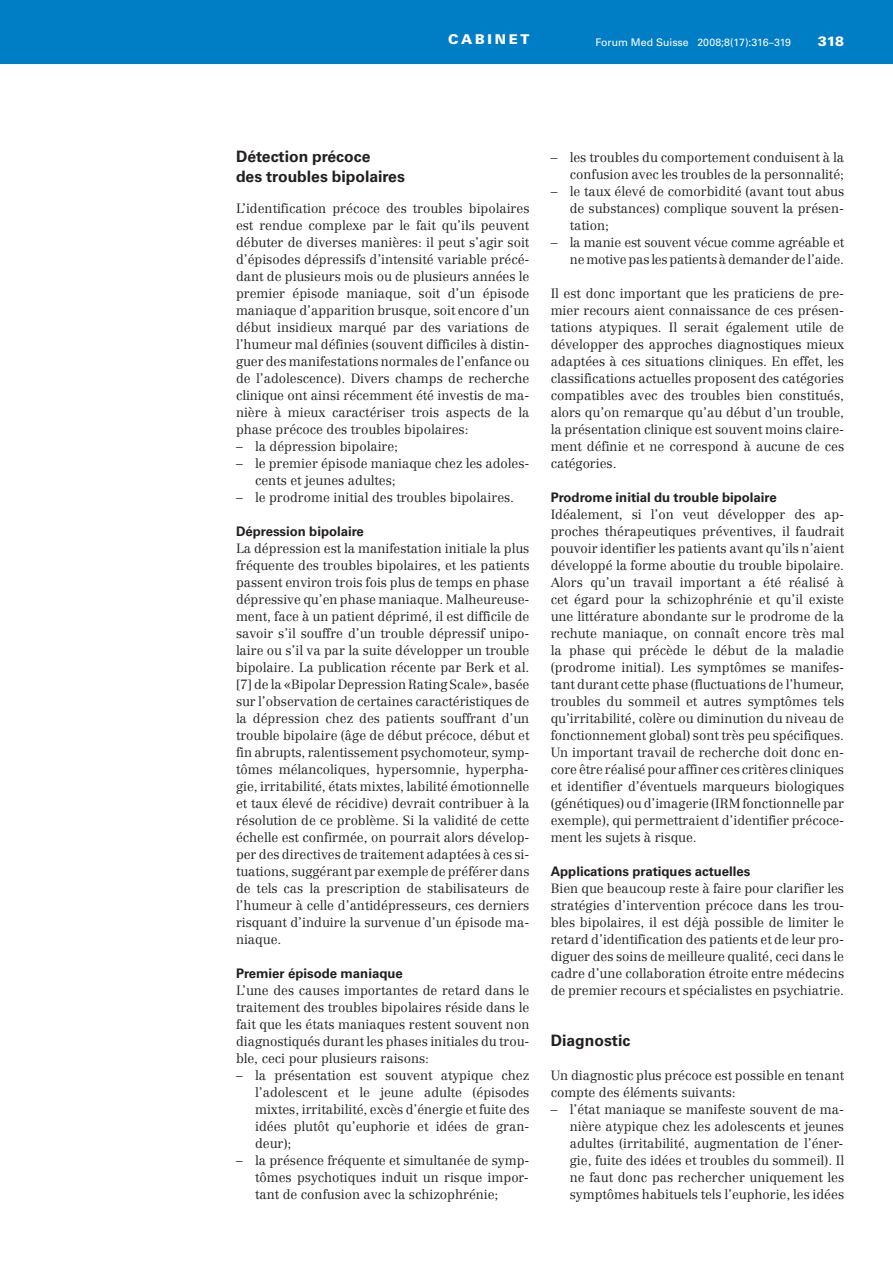
<style>
.page{position:relative;width:893px;height:1263px;background:#fff}
.page>*{position:absolute;margin:0;border:0;box-sizing:border-box;transform-origin:0 0}
.t1{font:700 15.75px/20px "Univers LT Std";color:#231f20}
.t2{font:900 13.5px "Univers LT Std";letter-spacing:.2em;color:#fff}
.t3{font:300 13.2px/17px "Centennial";color:#231f20;text-align:justify}
.t4{font:700 13.2px "Univers LT Std";color:#231f20}
.t5{font:10.5px "Univers LT Std";color:#fff}
</style>
<div class="page">
<div style="left:0;top:0;width:893px;height:64px;background:#007ec5"></div>
<svg style="left:818px;top:36px;width:25px;height:10px"></svg>
<p class="t2" style="left:448px;top:31px;width:83px">CABINET</p>
<p class="t5" style="left:596px;top:36px;width:197px">Forum Med Suisse 2008;8(17):316–319</p>
<p class="t1" style="left:236px;top:146px;width:170px">Détection précoce<br>des troubles bipolaires</p>
<p class="t3" style="left:236px;top:200px;width:295px">L’identification précoce des troubles bipolaires est rendue complexe par le fait qu’ils peuvent débuter de diverses manières: il peut s’agir soit d’épisodes dépressifs d’intensité variable précé&shy;dant de plusieurs mois ou de plusieurs années le premier épisode maniaque, soit d’un épisode maniaque d’apparition brusque, soit encore d’un début insidieux marqué par des variations de l’humeur mal définies (souvent difficiles à distin&shy;guer des manifestations normales de l’enfance ou de l’adolescence). Divers champs de recherche clinique ont ainsi récemment été investis de ma&shy;nière à mieux caractériser trois aspects de la phase précoce des troubles bipolaires:</p>
<p class="t3" style="left:236px;top:438px;width:164px">– la dépression bipolaire;</p>
<p class="t3" style="left:255px;top:455px;width:276px;text-indent:-19px">– le premier épisode maniaque chez les adoles&shy;cents et jeunes adultes;</p>
<p class="t3" style="left:236px;top:489px;width:280px">– le prodrome initial des troubles bipolaires.</p>
<p class="t4" style="left:236px;top:523px;width:129px">Dépression bipolaire</p>
<p class="t3" style="left:236px;top:540px;width:295px">La dépression est la manifestation initiale la plus fréquente des troubles bipolaires, et les patients passent environ trois fois plus de temps en phase dépressive qu’en phase maniaque. Malheureuse&shy;ment, face à un patient déprimé, il est difficile de savoir s’il souffre d’un trouble dépressif unipo&shy;laire ou s’il va par la suite développer un trouble bipolaire. La publication récente par Berk et al. [7] de la «Bipolar Depression Rating Scale», basée sur l’observation de certaines caractéristiques de la dépression chez des patients souffrant d’un trouble bipolaire (âge de début précoce, début et fin abrupts, ralentissement psychomoteur, symp&shy;tômes mélancoliques, hypersomnie, hyperpha&shy;gie, irritabilité, états mixtes, labilité émotionnelle et taux élevé de récidive) devrait contribuer à la résolution de ce problème. Si la validité de cette échelle est confirmée, on pourrait alors dévelop&shy;per des directives de traitement adaptées à ces si&shy;tuations, suggérant par exemple de préférer dans de tels cas la prescription de stabilisateurs de l’humeur à celle d’antidépresseurs, ces derniers risquant d’induire la survenue d’un épisode ma&shy;niaque.</p>
<p class="t4" style="left:236px;top:966px;width:168px">Premier épisode maniaque</p>
<p class="t3" style="left:236px;top:982px;width:295px">L’une des causes importantes de retard dans le traitement des troubles bipolaires réside dans le fait que les états maniaques restent souvent non diagnostiqués durant les phases initiales du trou&shy;ble, ceci pour plusieurs raisons:</p>
<p class="t3" style="left:255px;top:1067px;width:276px;text-indent:-19px">– la présentation est souvent atypique chez l’adolescent et le jeune adulte (épisodes mixtes, irritabilité, excès d’énergie et fuite des idées plutôt qu’euphorie et idées de gran&shy;deur);</p>
<p class="t3" style="left:255px;top:1152px;width:276px;text-indent:-19px">– la présence fréquente et simultanée de symp&shy;tômes psychotiques induit un risque impor&shy;tant de confusion avec la schizophrénie;</p>
<p class="t3" style="left:551px;top:149px;width:295px;text-align:right">– les troubles du comportement conduisent à la confusion avec les troubles de la personnalité;</p>
<p class="t3" style="left:570px;top:183px;width:276px;text-indent:-19px">– le taux élevé de comorbidité (avant tout abus de substances) complique souvent la présen&shy;tation;</p>
<p class="t3" style="left:551px;top:234px;width:295px;text-align:right">– la manie est souvent vécue comme agréable et nemotive pasles patients à demander del’aide.</p>
<p class="t3" style="left:551px;top:285px;width:295px">Il est donc important que les praticiens de pre&shy;mier recours aient connaissance de ces présen&shy;tations atypiques. Il serait également utile de développer des approches diagnostiques mieux adaptées à ces situations cliniques. En effet, les classifications actuelles proposent des catégories compatibles avec des troubles bien constitués, alors qu’on remarque qu’au début d’un trouble, la présentation clinique est souvent moins claire&shy;ment définie et ne correspond à aucune de ces catégories.</p>
<p class="t4" style="left:551px;top:489px;width:227px">Prodrome initial du trouble bipolaire</p>
<p class="t3" style="left:551px;top:506px;width:295px">Idéalement, si l’on veut développer des ap&shy;proches thérapeutiques préventives, il faudrait pouvoir identifier les patients avant qu’ils n’aient développé la forme aboutie du trouble bipolaire.<br>Alors qu’un travail important a été réalisé à cet égard pour la schizophrénie et qu’il existe une littérature abondante sur le prodrome de la rechute maniaque, on connaît encore très mal la phase qui précède le début de la maladie (prodrome initial). Les symptômes se manifes&shy;tant durant cette phase (fluctuations de l’humeur, troubles du sommeil et autres symptômes tels qu’irritabilité, colère ou diminution du niveau de fonctionnement global) sont très peu spécifiques.<br>Un important travail de recherche doit donc en&shy;core être réalisé pour affiner ces critères cliniques et identifier d’éventuels marqueurs biologiques (génétiques) ou d’imagerie (IRM fonctionnelle par exemple), qui permettraient d’identifier précoce&shy;ment les sujets à risque.</p>
<p class="t4" style="left:551px;top:864px;width:201px">Applications pratiques actuelles</p>
<p class="t3" style="left:551px;top:880px;width:295px">Bien que beaucoup reste à faire pour clarifier les stratégies d’intervention précoce dans les trou&shy;bles bipolaires, il est déjà possible de limiter le retard d’identification des patients et de leur pro&shy;diguer des soins de meilleure qualité, ceci dans le cadre d’une collaboration étroite entre médecins de premier recours et spécialistes en psychiatrie.</p>
<p class="t1" style="left:551px;top:1031px;width:81px">Diagnostic</p>
<p class="t3" style="left:551px;top:1067px;width:295px">Un diagnostic plus précoce est possible en tenant compte des éléments suivants:</p>
<p class="t3" style="left:570px;top:1101px;width:276px;text-indent:-19px">– l’état maniaque se manifeste souvent de ma&shy;nière atypique chez les adolescents et jeunes adultes (irritabilité, augmentation de l’éner&shy;gie, fuite des idées et troubles du sommeil). Il ne faut donc pas rechercher uniquement les symptômes habituels tels l’euphorie, les idées</p>
</div>
